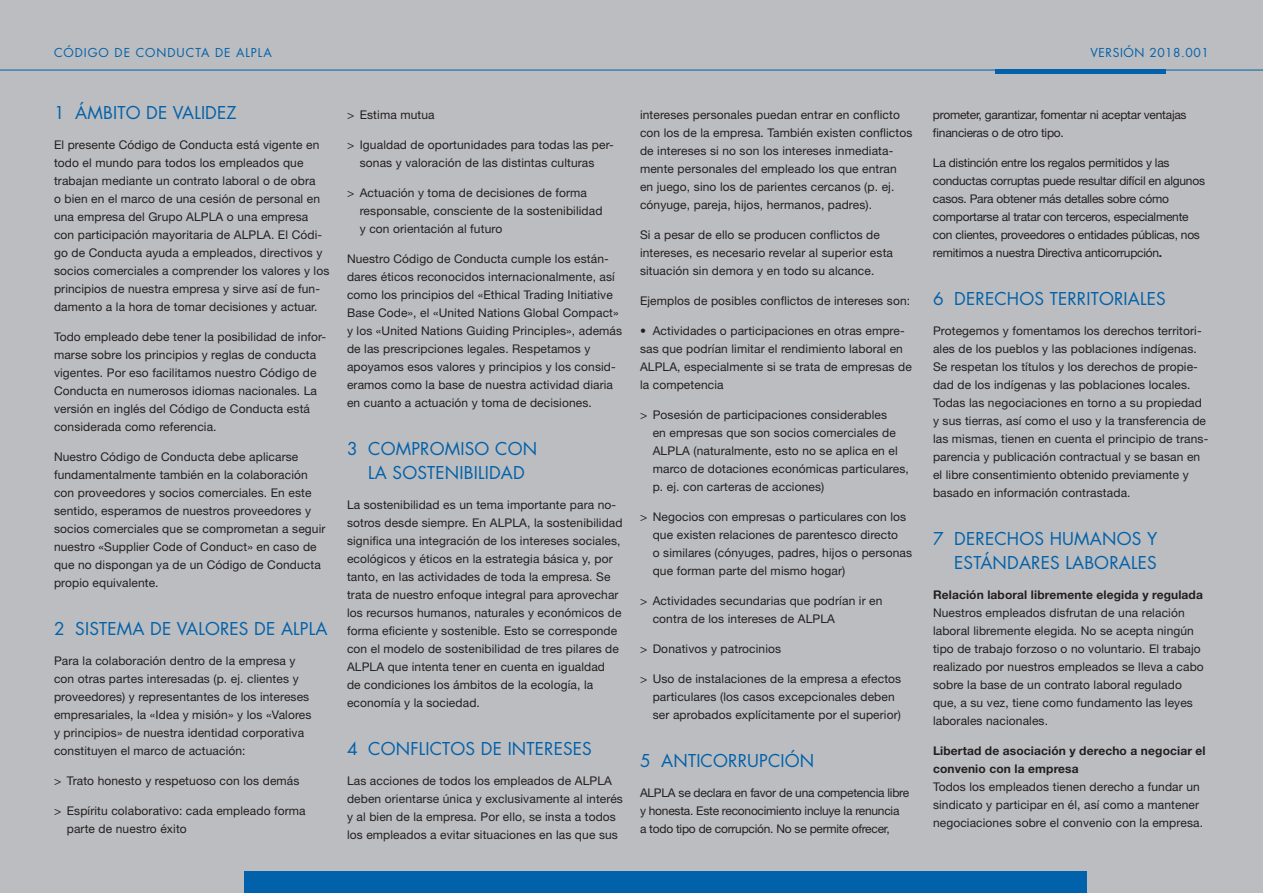
<style>
.page{position:relative;width:1263px;height:893px;background:#bcbdc0}
.page>*{position:absolute;margin:0;border:0;box-sizing:border-box;transform-origin:0 0}
.t1{font:17.25px/24px "Futura Std";letter-spacing:.01em;color:#0161aa;text-align:center}
.t2{font:12px/18px "Helvetica Neue LT Std";letter-spacing:.01em;color:#231f20}
.t3{font:12px/18px "Helvetica Neue LT Std";letter-spacing:-.02em;color:#231f20}
.t4{font:700 12px/18px "Helvetica Neue LT Std";letter-spacing:.01em;color:#231f20}
.t5{font:12px "Futura Std";letter-spacing:.08em;color:#0161aa}
.t6{font:12px "Futura Std";letter-spacing:.05em;color:#0161aa}
.s1{font-weight:700}
</style>
<div class="page">
<hr style="left:0;top:70px;width:1263px;height:1px;background:#0161aa">
<div style="left:244px;top:872px;width:842px;height:21px;background:#0161aa"></div>
<hr style="left:996px;top:70px;width:170px;height:4px;background:#0161aa">
<p class="t5" style="left:54px;top:45px;width:219px">CÓDIGO DE CONDUCTA DE ALPLA</p>
<p class="t6" style="left:1090px;top:45px;width:120px">VERSIÓN 2018.001</p>
<h1 class="t1" style="left:54px;top:101px;width:184px">1 ÁMBITO DE VALIDEZ</h1>
<p class="t2" style="left:54px;top:136px;width:277px">El presente Código de Conducta está vigente en todo el mundo para todos los empleados que trabajan mediante un contrato laboral o de obra<br>o bien en el marco de una cesión de personal en una empresa del Grupo ALPLA o una empresa con participación mayoritaria de ALPLA. El Códi&shy;go de Conducta ayuda a empleados, directivos y socios comerciales a comprender los valores y los principios de nuestra empresa y sirve así de fun&shy;damento a la hora de tomar decisiones y actuar.</p>
<p class="t2" style="left:54px;top:328px;width:274px">Todo empleado debe tener la posibilidad de infor&shy;marse sobre los principios y reglas de conducta vigentes. Por eso facilitamos nuestro Código de Conducta en numerosos idiomas nacionales. La versión en inglés del Código de Conducta está considerada como referencia.</p>
<p class="t2" style="left:54px;top:448px;width:273px">Nuestro Código de Conducta debe aplicarse fundamentalmente también en la colaboración con proveedores y socios comerciales. En este sentido, esperamos de nuestros proveedores y socios comerciales que se comprometan a seguir nuestro «Supplier Code of Conduct» en caso de que no dispongan ya de un Código de Conducta propio equivalente.</p>
<h1 class="t1" style="left:54px;top:617px;width:275px">2 SISTEMA DE VALORES DE ALPLA</h1>
<p class="t2" style="left:54px;top:652px;width:259px">Para la colaboración dentro de la empresa y con otras partes interesadas (p. ej. clientes y proveedores) y representantes de los intereses empresariales, la «Idea y misión» y los «Valores y principios» de nuestra identidad corporativa constituyen el marco de actuación:</p>
<p class="t2" style="left:54px;top:772px;width:247px">&gt; Trato honesto y respetuoso con los demás</p>
<p class="t2" style="left:67px;top:802px;width:240px;text-indent:-13px">&gt; Espíritu colaborativo: cada empleado forma parte de nuestro éxito</p>
<p class="t2" style="left:347px;top:106px;width:89px">&gt; Estima mutua</p>
<p class="t2" style="left:347px;top:136px;width:268px;text-align:center">&gt; Igualdad de oportunidades para todas las per&shy;sonas y valoración de las distintas culturas</p>
<p class="t2" style="left:360px;top:184px;width:244px;text-indent:-13px">&gt; Actuación y toma de decisiones de forma responsable, consciente de la sostenibilidad y con orientación al futuro</p>
<p class="t2" style="left:347px;top:250px;width:277px">Nuestro Código de Conducta cumple los están&shy;dares éticos reconocidos internacionalmente, así como los principios del «Ethical Trading Initiative Base Code», el «United Nations Global Compact» y los «United Nations Guiding Principles», además de las prescripciones legales. Respetamos y apoyamos esos valores y principios y los consid&shy;eramos como la base de nuestra actividad diaria en cuanto a actuación y toma de decisiones.</p>
<h1 class="t1" style="left:347px;top:437px;width:192px">3 COMPROMISO CON<br>LA SOSTENIBILIDAD</h1>
<p class="t2" style="left:347px;top:496px;width:277px">La sostenibilidad es un tema importante para no&shy;sotros desde siempre. En ALPLA, la sostenibilidad significa una integración de los intereses sociales, ecológicos y éticos en la estrategia básica y, por tanto, en las actividades de toda la empresa. Se trata de nuestro enfoque integral para aprovechar los recursos humanos, naturales y económicos de forma eficiente y sostenible. Esto se corresponde con el modelo de sostenibilidad de tres pilares de ALPLA que intenta tener en cuenta en igualdad<br>de condiciones los ámbitos de la ecología, la economía y la sociedad.</p>
<h1 class="t1" style="left:347px;top:737px;width:246px">4 CONFLICTOS DE INTERESES</h1>
<p class="t2" style="left:347px;top:772px;width:277px">Las acciones de todos los empleados de ALPLA deben orientarse única y exclusivamente al interés y al bien de la empresa. Por ello, se insta a todos los empleados a evitar situaciones en las que sus</p>
<p class="t2" style="left:640px;top:106px;width:274px">intereses personales puedan entrar en conflicto con los de la empresa. También existen conflictos de intereses si no son los intereses inmediata&shy;mente personales del empleado los que entran en juego, sino los de parientes cercanos (p. ej. cónyuge, pareja, hijos, hermanos, padres).</p>
<p class="t2" style="left:640px;top:226px;width:254px">Si a pesar de ello se producen conflictos de intereses, es necesario revelar al superior esta situación sin demora y en todo su alcance.</p>
<p class="t2" style="left:640px;top:292px;width:272px">Ejemplos de posibles conflictos de intereses son:</p>
<p class="t2" style="left:640px;top:322px;width:273px">• Actividades o participaciones en otras empre&shy;sas que podrían limitar el rendimiento laboral en ALPLA, especialmente si se trata de empresas de la competencia</p>
<p class="t2" style="left:653px;top:406px;width:258px;text-indent:-13px">&gt; Posesión de participaciones considerables<br>en empresas que son socios comerciales de ALPLA (naturalmente, esto no se aplica en el marco de dotaciones económicas particulares, p. ej. con carteras de acciones)</p>
<p class="t2" style="left:653px;top:508px;width:261px;text-indent:-13px">&gt; Negocios con empresas o particulares con los que existen relaciones de parentesco directo<br>o similares (cónyuges, padres, hijos o personas que forman parte del mismo hogar)</p>
<p class="t2" style="left:653px;top:592px;width:231px;text-indent:-13px">&gt; Actividades secundarias que podrían ir en contra de los intereses de ALPLA</p>
<p class="t2" style="left:640px;top:640px;width:143px">&gt; Donativos y patrocinios</p>
<p class="t2" style="left:653px;top:670px;width:250px;text-indent:-13px">&gt; Uso de instalaciones de la empresa a efectos particulares (los casos excepcionales deben ser aprobados explícitamente por el superior)</p>
<h1 class="t1" style="left:640px;top:749px;width:176px">5 ANTICORRUPCIÓN</h1>
<p class="t3" style="left:640px;top:784px;width:271px">ALPLA se declara en favor de una competencia libre y honesta. Este reconocimiento incluye la renuncia<br>a todo tipo de corrupción. No se permite ofrecer,</p>
<p class="t3" style="left:933px;top:106px;width:255px">prometer, garantizar, fomentar ni aceptar ventajas financieras o de otro tipo.</p>
<p class="t3" style="left:933px;top:154px;width:274px">La distinción entre los regalos permitidos y las conductas corruptas puede resultar difícil en algunos casos. Para obtener más detalles sobre cómo comportarse al tratar con terceros, especialmente con clientes, proveedores o entidades públicas, nos remitimos a nuestra Directiva anticorrupción<span class="s1">.</span></p>
<h1 class="t1" style="left:933px;top:287px;width:234px">6 DERECHOS TERRITORIALES</h1>
<p class="t2" style="left:933px;top:322px;width:277px">Protegemos y fomentamos los derechos territori&shy;ales de los pueblos y las poblaciones indígenas.<br>Se respetan los títulos y los derechos de propie&shy;dad de los indígenas y las poblaciones locales.<br>Todas las negociaciones en torno a su propiedad y sus tierras, así como el uso y la transferencia de las mismas, tienen en cuenta el principio de trans&shy;parencia y publicación contractual y se basan en el libre consentimiento obtenido previamente y basado en información contrastada.</p>
<h1 class="t1" style="left:933px;top:527px;width:226px;text-align:right">7 DERECHOS HUMANOS Y<br>ESTÁNDARES LABORALES</h1>
<p class="t4" style="left:933px;top:586px;width:271px">Relación laboral libremente elegida y regulada</p>
<p class="t2" style="left:933px;top:604px;width:272px">Nuestros empleados disfrutan de una relación laboral libremente elegida. No se acepta ningún tipo de trabajo forzoso o no voluntario. El trabajo realizado por nuestros empleados se lleva a cabo sobre la base de un contrato laboral regulado que, a su vez, tiene como fundamento las leyes laborales nacionales.</p>
<p class="t4" style="left:933px;top:742px;width:274px">Libertad de asociación y derecho a negociar el convenio con la empresa</p>
<p class="t2" style="left:933px;top:778px;width:272px">Todos los empleados tienen derecho a fundar un sindicato y participar en él, así como a mantener negociaciones sobre el convenio con la empresa.</p>
</div>
